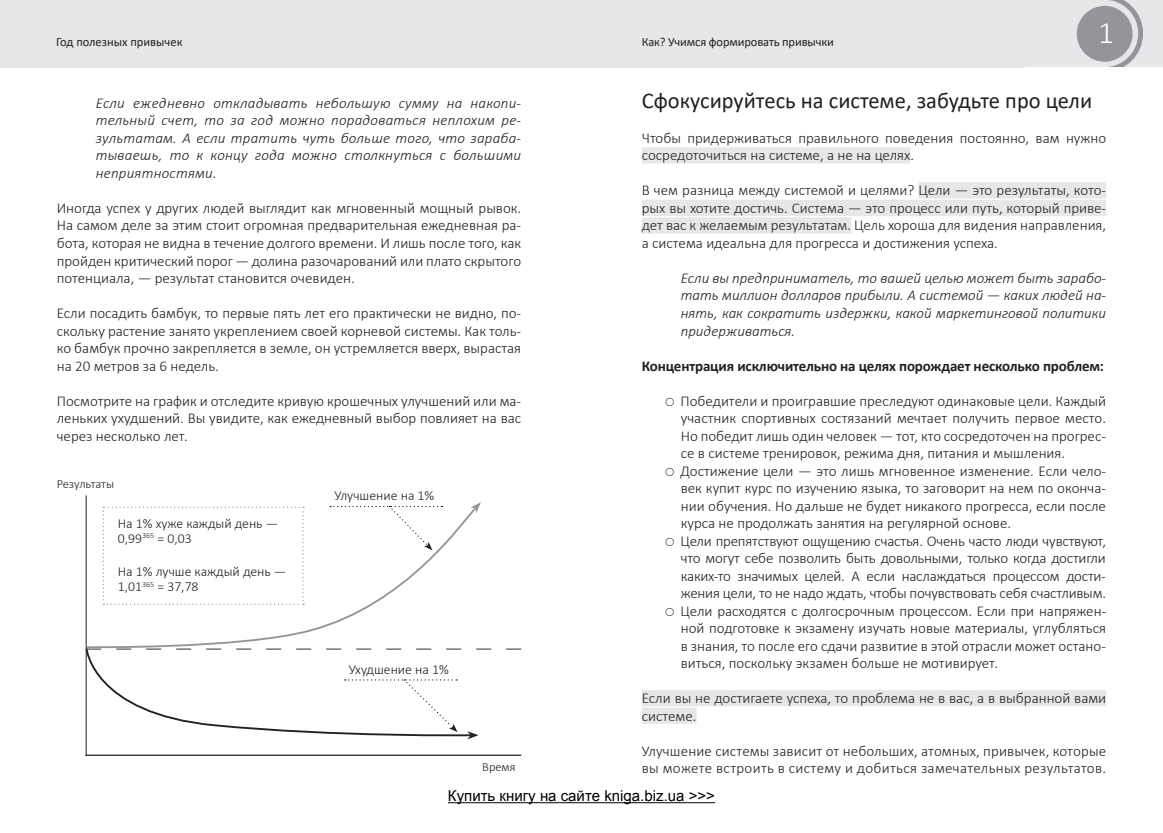
<style>
.page{position:relative;width:1163px;height:833px;background:#fff}
.page>*{position:absolute;margin:0;border:0;box-sizing:border-box;transform-origin:0 0}
.t1{font:300 31.25px "Calibri";color:#fff}
.t2{font:22.5px "Calibri";color:#231f20}
.t3{font:300 15px/17.5px "Calibri";color:#231f20}
.t4{font:italic 300 15px/17.5px "Calibri";color:#231f20;text-align:justify}
.t5{font:700 15px "Calibri";letter-spacing:-.01em;color:#231f20}
.t6{font:15px "Arial";color:#000}
.t7{font:300 13.75px/15px "Calibri";color:#231f20}
.t8{font:12.5px "Calibri";letter-spacing:-.01em;color:#231f20}
.t9{font:300 12.5px "Calibri";color:#231f20}
</style>
<div class="page">
<div style="left:0;top:0;width:1162px;height:67px;background:#e6e7e8"></div>
<div style="left:1076px;top:6px;width:56px;height:56px;background:#939598;border-radius:50%"></div>
<svg style="left:1099px;top:0;width:44px;height:67px"></svg>
<div style="left:641px;top:147px;width:269px;height:16px;background:#e6e7e8"></div>
<div style="left:918px;top:182px;width:188px;height:16px;background:#e6e7e8"></div>
<div style="left:641px;top:200px;width:465px;height:16px;background:#e6e7e8"></div>
<div style="left:641px;top:217px;width:210px;height:16px;background:#e6e7e8"></div>
<div style="left:641px;top:690px;width:465px;height:16px;background:#e6e7e8"></div>
<div style="left:641px;top:707px;width:55px;height:16px;background:#e6e7e8"></div>
<hr style="left:85px;top:754px;width:436px;height:2px;background:#231f20">
<svg style="left:85px;top:648px;width:436px;height:91px"></svg>
<svg style="left:85px;top:505px;width:393px;height:144px"></svg>
<svg style="left:470px;top:502px;width:11px;height:11px"></svg>
<svg style="left:103px;top:507px;width:201px;height:98px"></svg>
<hr style="left:86px;top:495px;width:1px;height:261px;background:#231f20">
<hr style="left:448px;top:802px;width:267px;height:1px;background:#000">
<p class="t8" style="left:56px;top:33px;width:128px">Год полезных привычек</p>
<p class="t8" style="left:641px;top:33px;width:194px">Как? Учимся формировать привычки</p>
<h1 class="t1" style="left:1097px;top:13px;width:17px">1</h1>
<p class="t4" style="left:96px;top:94px;width:427px">Если ежедневно откладывать небольшую сумму на накопи&shy;тельный счет, то за год можно порадоваться неплохим ре&shy;зультатам. А если тратить чуть больше того, что зараба&shy;тываешь, то к концу года можно столкнуться с большими неприятностями.</p>
<p class="t3" style="left:57px;top:199px;width:466px;text-align:justify">Иногда успех у других людей выглядит как мгновенный мощный рывок.<br>На самом деле за этим стоит огромная предварительная ежедневная ра&shy;бота, которая не видна в течение долгого времени. И лишь после того, как пройден критический порог — долина разочарований или плато скрытого потенциала, — результат становится очевиден.</p>
<p class="t3" style="left:57px;top:304px;width:466px;text-align:justify">Если посадить бамбук, то первые пять лет его практически не видно, по&shy;скольку растение занято укреплением своей корневой системы. Как толь&shy;ко бамбук прочно закрепляется в земле, он устремляется вверх, вырастая на 20 метров за 6 недель.</p>
<p class="t3" style="left:57px;top:392px;width:466px;text-align:justify">Посмотрите на график и отследите кривую крошечных улучшений или ма&shy;леньких ухудшений. Вы увидите, как ежедневный выбор повлияет на вас через несколько лет.</p>
<p class="t9" style="left:57px;top:476px;width:59px">Результаты</p>
<p class="t7" style="left:334px;top:487px;width:101px">Улучшение на 1%</p>
<p class="t7" style="left:118px;top:515px;width:162px">На 1% хуже каждый день —<br>0,99<sup>365</sup> = 0,03</p>
<p class="t7" style="left:118px;top:564px;width:170px">На 1% лучше каждый день —<br>1,01<sup>365</sup> = 37,78</p>
<p class="t7" style="left:349px;top:661px;width:101px">Ухудшение на 1%</p>
<p class="t9" style="left:482px;top:758px;width:35px">Время</p>
<h2 class="t2" style="left:641px;top:85px;width:452px">Сфокусируйтесь на системе, забудьте про цели</h2>
<p class="t3" style="left:641px;top:129px;width:466px">Чтобы придерживаться правильного поведения постоянно, вам нужно сосредоточиться на системе, а не на целях.</p>
<p class="t3" style="left:641px;top:181px;width:466px;text-align:justify">В чем разница между системой и целями? Цели — это результаты, кото&shy;рых вы хотите достичь. Система — это процесс или путь, который приве&shy;дет вас к желаемым результатам. Цель хороша для видения направления, а система идеальна для прогресса и достижения успеха.</p>
<p class="t4" style="left:680px;top:269px;width:427px">Если вы предприниматель, то вашей целью может быть зарабо&shy;тать миллион долларов прибыли. А системой — каких людей на&shy;нять, как сократить издержки, какой маркетинговой политики придерживаться.</p>
<p class="t5" style="left:641px;top:355px;width:464px">Концентрация исключительно на целях порождает несколько проблем:</p>
<p class="t3" style="left:680px;top:391px;width:427px">Победители и проигравшие преследуют одинаковые цели. Каждый участник спортивных состязаний мечтает получить первое место.<br>Но победит лишь один человек — тот, кто сосредоточен на прогрес&shy;се в системе тренировок, режима дня, питания и мышления.<br>Достижение цели — это лишь мгновенное изменение. Если чело&shy;век купит курс по изучению языка, то заговорит на нем по оконча&shy;нии обучения. Но дальше не будет никакого прогресса, если после курса не продолжать занятия на регулярной основе.<br>Цели препятствуют ощущению счастья. Очень часто люди чувствуют, что могут себе позволить быть довольными, только когда достигли каких-то значимых целей. А если наслаждаться процессом дости&shy;жения цели, то не надо ждать, чтобы почувствовать себя счастливым.<br>Цели расходятся с долгосрочным процессом. Если при напряжен&shy;ной подготовке к экзамену изучать новые материалы, углубляться в знания, то после его сдачи развитие в этой отрасли может остано&shy;виться, поскольку экзамен больше не мотивирует.</p>
<p class="t3" style="left:641px;top:689px;width:466px">Если вы не достигаете успеха, то проблема не в вас, а в выбранной вами системе.</p>
<p class="t3" style="left:641px;top:741px;width:466px">Улучшение системы зависит от небольших, атомных, привычек, которые вы можете встроить в систему и добиться замечательных результатов.</p>
<p class="t6" style="left:448px;top:786px;width:268px">Купить книгу на сайте kniga.biz.ua &gt;&gt;&gt;</p>
</div>
